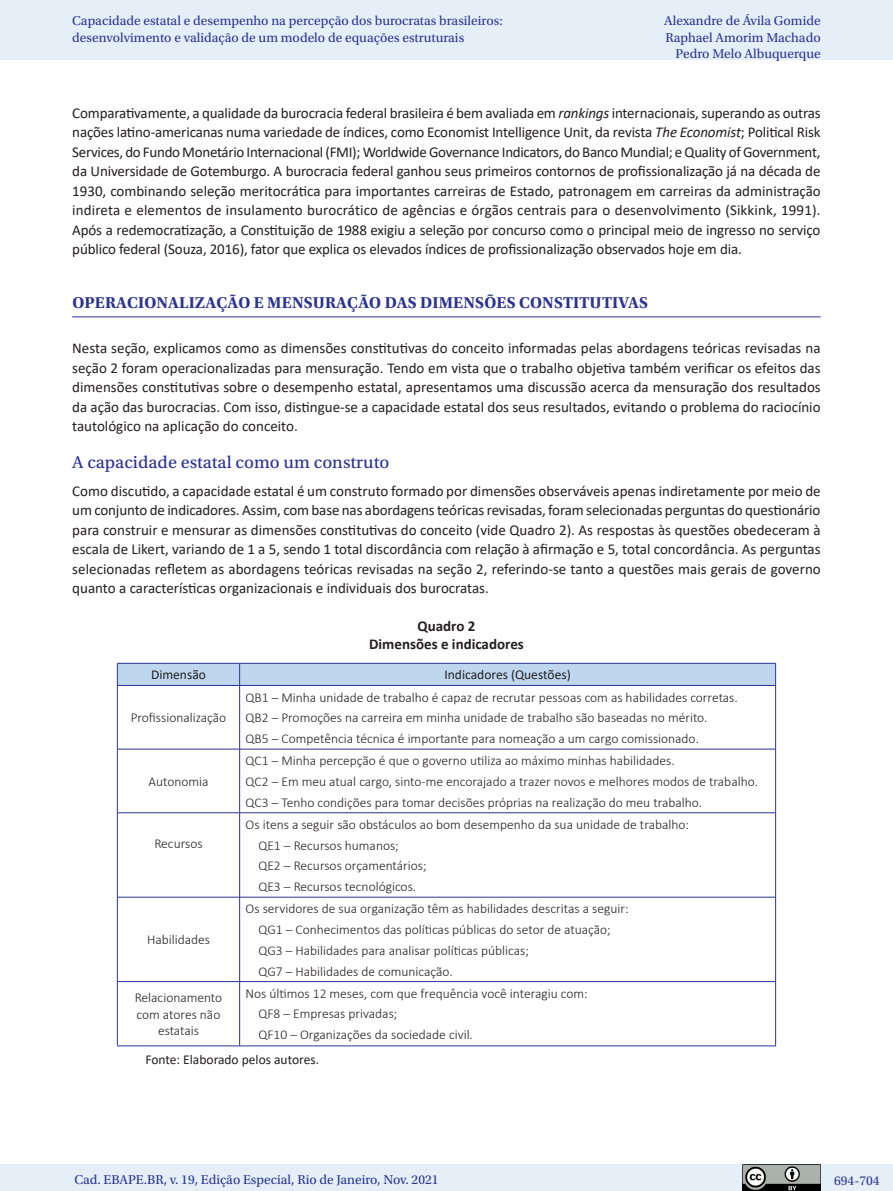
<style>
.page{position:relative;width:893px;height:1191px;background:#fff}
.page>*{position:absolute;margin:0;border:0;box-sizing:border-box;transform-origin:0 0}
._07_2_sub2{font:18px "Utopia Std Capt";color:#2b3393}
._07_1_sub_1{font:700 16.5px "Utopia Std";letter-spacing:.01em;color:#2b3393}
._06_0_texto{font:15px/19.5px "Calibri";color:#231f20;text-align:justify}
._08_2_tabela_titulo{font:700 15px/18px "Calibri";color:#231f20;text-align:center}
._08_2_tabela_texto_1{font:300 13.5px/16.5px "Calibri";color:#231f20;text-align:center}
.t1{font:13.5px/16.5px "Utopia Std";color:#2b3393}
._08_2_tabela_gargant{font:13.5px "Calibri";color:#231f20}
._08_2_tabela_fonte{font:13.5px "Calibri";color:#231f20}
.s1{font-style:italic}
</style>
<div class="page">
<div style="left:0;top:0;width:893px;height:60px;background:#e4eff8"></div>
<div style="left:0;top:1164px;width:893px;height:27px;background:#e4eff8"></div>
<img style="left:743px;top:1164px;width:78px;height:27px">
<hr style="left:72px;top:316px;width:749px;height:1px;background:#2b3393">
<hr style="left:239px;top:685px;width:1px;height:64px;background:#2b3393">
<hr style="left:117px;top:749px;width:123px;height:1px;background:#2b3393">
<hr style="left:240px;top:749px;width:536px;height:1px;background:#2b3393">
<hr style="left:239px;top:749px;width:1px;height:63px;background:#2b3393">
<hr style="left:117px;top:812px;width:123px;height:1px;background:#2b3393">
<hr style="left:240px;top:812px;width:536px;height:1px;background:#2b3393">
<hr style="left:239px;top:813px;width:1px;height:84px;background:#2b3393">
<hr style="left:117px;top:897px;width:123px;height:1px;background:#2b3393">
<hr style="left:240px;top:897px;width:536px;height:1px;background:#2b3393">
<hr style="left:239px;top:897px;width:1px;height:84px;background:#2b3393">
<hr style="left:117px;top:981px;width:123px;height:1px;background:#2b3393">
<hr style="left:240px;top:981px;width:536px;height:1px;background:#2b3393">
<hr style="left:239px;top:981px;width:1px;height:64px;background:#2b3393">
<hr style="left:117px;top:685px;width:1px;height:64px;background:#2b3393">
<hr style="left:775px;top:685px;width:1px;height:64px;background:#2b3393">
<hr style="left:117px;top:749px;width:1px;height:63px;background:#2b3393">
<hr style="left:775px;top:749px;width:1px;height:63px;background:#2b3393">
<hr style="left:117px;top:813px;width:1px;height:84px;background:#2b3393">
<hr style="left:775px;top:813px;width:1px;height:84px;background:#2b3393">
<hr style="left:117px;top:897px;width:1px;height:84px;background:#2b3393">
<hr style="left:775px;top:897px;width:1px;height:84px;background:#2b3393">
<hr style="left:117px;top:981px;width:1px;height:64px;background:#2b3393">
<hr style="left:775px;top:981px;width:1px;height:64px;background:#2b3393">
<hr style="left:117px;top:1045px;width:123px;height:1px;background:#2b3393">
<hr style="left:240px;top:1045px;width:536px;height:1px;background:#2b3393">
<div style="left:117px;top:663px;width:659px;height:22px;background:#bed7ef"></div>
<hr style="left:117px;top:685px;width:123px;height:1px;background:#2b3393">
<hr style="left:240px;top:685px;width:536px;height:1px;background:#2b3393">
<p class="t1" style="left:72px;top:13px;width:432px">Capacidade estatal e desempenho na percepção dos burocratas brasileiros: desenvolvimento e validação de um modelo de equações estruturais</p>
<p class="t1" style="left:664px;top:13px;width:158px;text-align:right">Alexandre de Ávila Gomide<br>Raphael Amorim Machado<br>Pedro Melo Albuquerque</p>
<p class="_06_0_texto" style="left:72px;top:102px;width:750px">Comparativamente, a qualidade da burocracia federal brasileira é bem avaliada em <span class="s1">rankings</span> internacionais, superando as outras nações latino-americanas numa variedade de índices, como Economist Intelligence Unit, da revista <span class="s1">The Economist</span>; Political Risk Services, do Fundo Monetário Internacional (FMI); Worldwide Governance Indicators, do Banco Mundial; e Quality of Government, da Universidade de Gotemburgo. A burocracia federal ganhou seus primeiros contornos de profissionalização já na década de 1930, combinando seleção meritocrática para importantes carreiras de Estado, patronagem em carreiras da administração indireta e elementos de insulamento burocrático de agências e órgãos centrais para o desenvolvimento (Sikkink, 1991).<br>Após a redemocratização, a Constituição de 1988 exigiu a seleção por concurso como o principal meio de ingresso no serviço público federal (Souza, 2016), fator que explica os elevados índices de profissionalização observados hoje em dia.</p>
<p class="_07_1_sub_1" style="left:72px;top:293px;width:577px">OPERACIONALIZAÇÃO E MENSURAÇÃO DAS DIMENSÕES CONSTITUTIVAS</p>
<p class="_06_0_texto" style="left:72px;top:338px;width:750px">Nesta seção, explicamos como as dimensões constitutivas do conceito informadas pelas abordagens teóricas revisadas na seção 2 foram operacionalizadas para mensuração. Tendo em vista que o trabalho objetiva também verificar os efeitos das dimensões constitutivas sobre o desempenho estatal, apresentamos uma discussão acerca da mensuração dos resultados da ação das burocracias. Com isso, distingue-se a capacidade estatal dos seus resultados, evitando o problema do raciocínio tautológico na aplicação do conceito.</p>
<p class="_07_2_sub2" style="left:72px;top:452px;width:319px">A capacidade estatal como um construto</p>
<p class="_06_0_texto" style="left:72px;top:480px;width:750px">Como discutido, a capacidade estatal é um construto formado por dimensões observáveis apenas indiretamente por meio de um conjunto de indicadores. Assim, com base nas abordagens teóricas revisadas, foram selecionadas perguntas do questionário para construir e mensurar as dimensões constitutivas do conceito (vide Quadro 2). As respostas às questões obedeceram à escala de Likert, variando de 1 a 5, sendo 1 total discordância com relação à afirmação e 5, total concordância. As perguntas selecionadas refletem as abordagens teóricas revisadas na seção 2, referindo-se tanto a questões mais gerais de governo quanto a características organizacionais e individuais dos burocratas.</p>
<p class="_08_2_tabela_titulo" style="left:369px;top:616px;width:156px">Quadro 2<br>Dimensões e indicadores</p>
<p class="_08_2_tabela_gargant" style="left:151px;top:665px;width:56px">Dimensão</p>
<p class="_08_2_tabela_gargant" style="left:444px;top:665px;width:128px">Indicadores (Questões)</p>
<p class="_08_2_tabela_texto_1" style="left:131px;top:709px;width:97px">Profissionalização</p>
<p class="_08_2_tabela_texto_1" style="left:246px;top:688px;width:494px">QB1 – Minha unidade de trabalho é capaz de recrutar pessoas com as habilidades corretas.</p>
<p class="_08_2_tabela_texto_1" style="left:246px;top:709px;width:463px">QB2 – Promoções na carreira em minha unidade de trabalho são baseadas no mérito.</p>
<p class="_08_2_tabela_texto_1" style="left:246px;top:730px;width:455px">QB5 – Competência técnica é importante para nomeação a um cargo comissionado.</p>
<p class="_08_2_tabela_texto_1" style="left:148px;top:773px;width:62px">Autonomia</p>
<p class="_08_2_tabela_texto_1" style="left:154px;top:834px;width:50px">Recursos</p>
<p class="_08_2_tabela_texto_1" style="left:147px;top:931px;width:64px">Habilidades</p>
<p class="_08_2_tabela_texto_1" style="left:246px;top:752px;width:431px">QC1 – Minha percepção é que o governo utiliza ao máximo minhas habilidades.</p>
<p class="_08_2_tabela_texto_1" style="left:246px;top:773px;width:514px">QC2 – Em meu atual cargo, sinto-me encorajado a trazer novos e melhores modos de trabalho.</p>
<p class="_08_2_tabela_texto_1" style="left:246px;top:794px;width:458px">QC3 – Tenho condições para tomar decisões próprias na realização do meu trabalho.</p>
<p class="_08_2_tabela_texto_1" style="left:246px;top:816px;width:445px">Os itens a seguir são obstáculos ao bom desempenho da sua unidade de trabalho:</p>
<p class="_08_2_tabela_texto_1" style="left:258px;top:836px;width:142px">QE1 – Recursos humanos;</p>
<p class="_08_2_tabela_texto_1" style="left:258px;top:857px;width:170px">QE2 – Recursos orçamentários;</p>
<p class="_08_2_tabela_texto_1" style="left:258px;top:878px;width:159px">QE3 – Recursos tecnológicos.</p>
<p class="_08_2_tabela_texto_1" style="left:246px;top:900px;width:384px">Os servidores de sua organização têm as habilidades descritas a seguir:</p>
<p class="_08_2_tabela_texto_1" style="left:258px;top:921px;width:354px">QG1 – Conhecimentos das políticas públicas do setor de atuação;</p>
<p class="_08_2_tabela_texto_1" style="left:258px;top:942px;width:272px">QG3 – Habilidades para analisar políticas públicas;</p>
<p class="_08_2_tabela_texto_1" style="left:258px;top:962px;width:196px">QG7 – Habilidades de comunicação.</p>
<p class="_08_2_tabela_texto_1" style="left:135px;top:989px;width:89px">Relacionamento com atores não estatais</p>
<p class="_08_2_tabela_texto_1" style="left:246px;top:984px;width:344px">Nos últimos 12 meses, com que frequência você interagiu com:</p>
<p class="_08_2_tabela_texto_1" style="left:258px;top:1005px;width:141px">QF8 – Empresas privadas;</p>
<p class="_08_2_tabela_texto_1" style="left:258px;top:1026px;width:216px">QF10 – Organizações da sociedade civil.</p>
<p class="_08_2_tabela_fonte" style="left:145px;top:1050px;width:175px">Fonte: Elaborado pelos autores.</p>
<p class="t1" style="left:74px;top:1171px;width:366px">Cad. EBAPE.BR, v. 19, Edição Especial, Rio de Janeiro, Nov. 2021</p>
<p class="t1" style="left:834px;top:1172px;width:47px">694-704</p>
</div>
